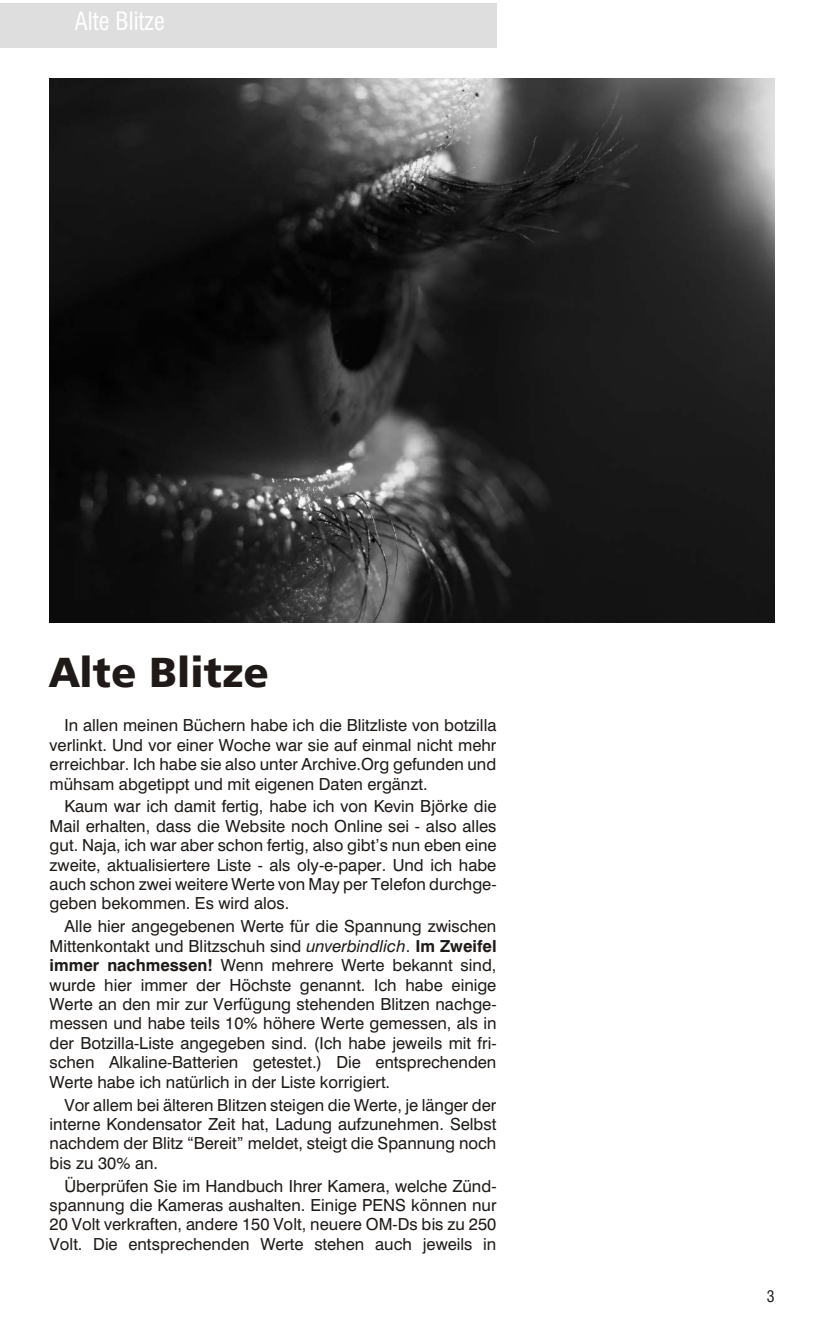
<style>
.page{position:relative;width:825px;height:1322px;background:#fff}
.page>*{position:absolute;margin:0;border:0;box-sizing:border-box;transform-origin:0 0}
.t1{font:42px "Humnst 777 Blk BT";color:#1f1a17}
.t2{font:24.5px "Swis 721 Cn BT";color:#fff}
.t3{font:16.62px/19.4px "Swis 721 BT";letter-spacing:-.005em;color:#1f1a17;text-align:justify}
.t4{font:15.75px "Swis 721 Cn BT";color:#1f1a17}
.s1{font-style:italic}
.s2{font-weight:700}
</style>
<div class="page">
<div style="left:0;top:3px;width:496px;height:44px;background:#dedede"></div>
<img style="left:50px;top:78px;width:724px;height:544px">
<h2 class="t2" style="left:74px;top:12px;width:92px">Alte Blitze</h2>
<h1 class="t1" style="left:50px;top:655px;width:220px">Alte Blitze</h1>
<p class="t3" style="left:50px;top:717px;width:448px;text-indent:15px">In allen meinen Büchern habe ich die Blitz liste von botzilla ver linkt. Und vor einer Woche war sie auf einmal nicht mehr erreich bar. Ich habe sie also unter Archive.Org gefunden und mühsam abge tippt und mit eige nen Daten ergänzt.</p>
<p class="t3" style="left:50px;top:798px;width:448px;text-indent:15px">Kaum war ich damit fertig, habe ich von Kevin Björke die Mail erhalten, dass die Website noch Online sei - also alles gut. Naja, ich war aber schon fertig, also gibt’s nun eben eine zweite, aktuali sier tere Liste - als oly-e-paper. Und ich habe auch schon zwei wei tere Werte von May per Tele fon durch ge - ge ben bekommen. Es wird alos.</p>
<p class="t3" style="left:50px;top:918px;width:448px;text-indent:15px">Alle hier ange ge be nen Werte für die Spannung zwi schen Mit ten kon takt und Blitz schuh sind <span class="s1">unver bind lich</span>. <span class="s2">Im Zwei fel immer nach mes sen!</span> Wenn mehrere Werte bekannt sind, wurde hier immer der Höch ste genannt. Ich habe einige Werte an den mir zur Ver fü gung ste hen den Blit zen nach ge - mes sen und habe teils 10% höhere Werte gemes sen, als in der Bot zilla-Liste ange ge ben sind. (Ich habe jeweils mit fri - schen Alka line-Bat te rien getes tet.) Die ent spre chen den Werte habe ich natür lich in der Liste kor ri giert.</p>
<p class="t3" style="left:50px;top:1096px;width:448px;text-indent:15px">Vor allem bei älte ren Blit zen stei gen die Werte, je länger der interne Kon den sa tor Zeit hat, Ladung auf zu neh men. Selbst nachdem der Blitz “Bereit” meldet, steigt die Span nung noch bis zu 30% an.</p>
<p class="t3" style="left:50px;top:1177px;width:448px;text-indent:15px">Über prü fen Sie im Hand buch Ihrer Kamera, welche Zünd - span nung die Kame ras aus hal ten. Einige PENS können nur 20 Volt verkraften, andere 150 Volt, neuere OM-Ds bis zu 250<br>Volt. Die ent spre chen den Werte stehen auch jeweils in</p>
<p class="t4" style="left:766px;top:1289px;width:9px">3</p>
</div>
